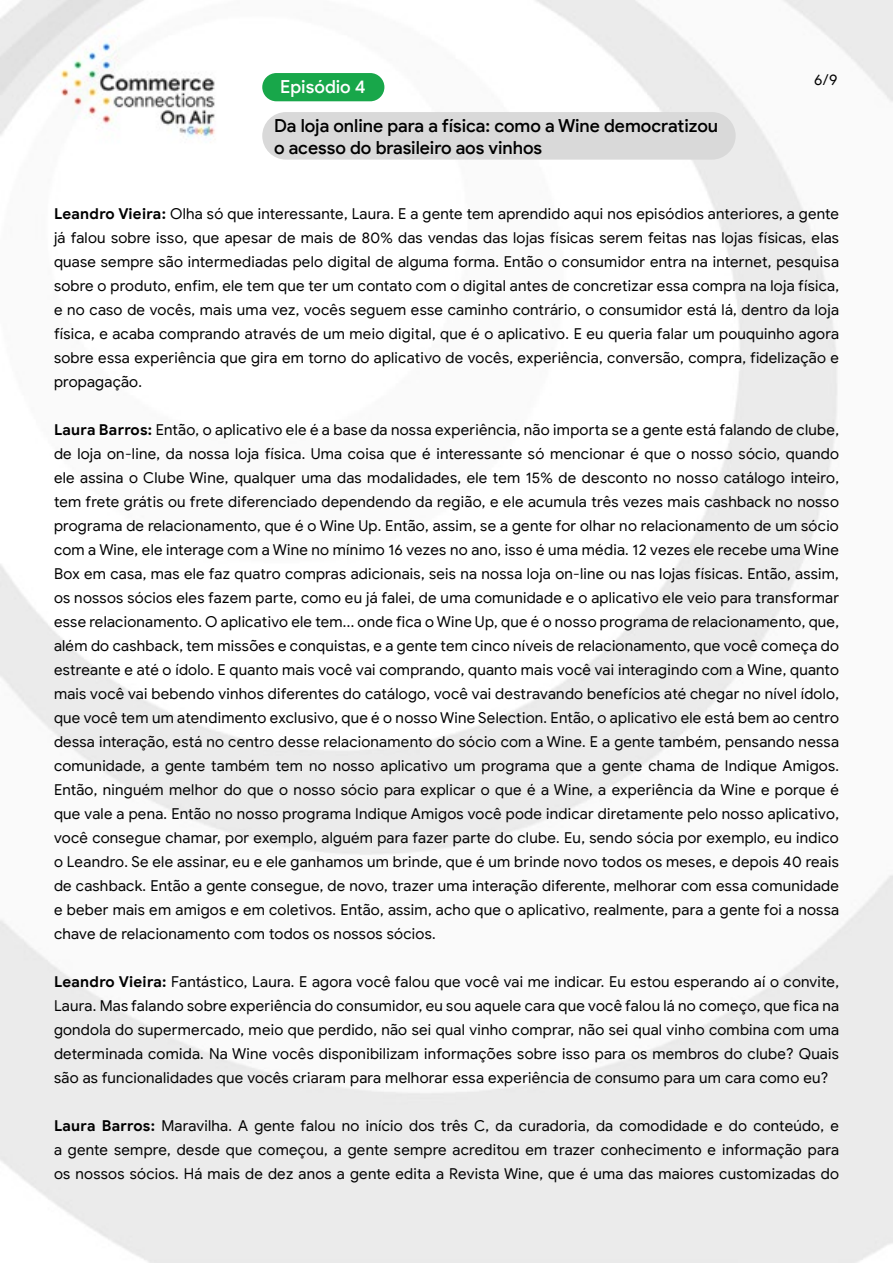
<style>
.page{position:relative;width:893px;height:1263px;background:#fff}
.page>*{position:absolute;margin:0;border:0;box-sizing:border-box;transform-origin:0 0}
.t1{font:500 18px/21.6px "Google Sans Display";letter-spacing:-.005em;color:#000}
.t2{font:500 18px "Google Sans Display";color:#fff}
.t3{font:15px/24px "Google Sans";letter-spacing:.015em;color:#000;text-align:justify}
.t4{font:15px "Google Sans Display";color:#000}
.s1{font-weight:700}
</style>
<div class="page">
<img style="left:0;top:0;width:893px;height:1263px">
<div style="left:262px;top:73px;width:122px;height:28px;background:#18a74a;border-radius:14px"></div>
<div style="left:262px;top:112px;width:474px;height:48px;background:#d9d9d9;border-radius:24px"></div>
<p class="t2" style="left:280px;top:76px;width:87px">Episódio 4</p>
<p class="t1" style="left:274px;top:115px;width:446px">Da loja online para a física: como a Wine democratizou o acesso do brasileiro aos vinhos</p>
<p class="t4" style="left:814px;top:70px;width:25px">6/9</p>
<p class="t3" style="left:54px;top:201px;width:786px"><span class="s1">Leandro Vieira:</span> Olha só que interessante, Laura. E a gente tem aprendido aqui nos episódios anteriores, a gente já falou sobre isso, que apesar de mais de 80% das vendas das lojas físicas serem feitas nas lojas físicas, elas quase sempre são intermediadas pelo digital de alguma forma. Então o consumidor entra na internet, pesquisa sobre o produto, enfim, ele tem que ter um contato com o digital antes de concretizar essa compra na loja física, e no caso de vocês, mais uma vez, vocês seguem esse caminho contrário, o consumidor está lá, dentro da loja física, e acaba comprando através de um meio digital, que é o aplicativo. E eu queria falar um pouquinho agora sobre essa experiência que gira em torno do aplicativo de vocês, experiência, conversão, compra, fidelização e propagação.</p>
<p class="t3" style="left:54px;top:417px;width:787px"><span class="s1">Laura Barros:</span> Então, o aplicativo ele é a base da nossa experiência, não importa se a gente está falando de clube, de loja on-line, da nossa loja física. Uma coisa que é interessante só mencionar é que o nosso sócio, quando ele assina o Clube Wine, qualquer uma das modalidades, ele tem 15% de desconto no nosso catálogo inteiro, tem frete grátis ou frete diferenciado dependendo da região, e ele acumula três vezes mais cashback no nosso programa de relacionamento, que é o Wine Up. Então, assim, se a gente for olhar no relacionamento de um sócio com a Wine, ele interage com a Wine no mínimo 16 vezes no ano, isso é uma média. 12 vezes ele recebe uma Wine Box em casa, mas ele faz quatro compras adicionais, seis na nossa loja on-line ou nas lojas físicas. Então, assim, os nossos sócios eles fazem parte, como eu já falei, de uma comunidade e o aplicativo ele veio para transformar esse relacionamento. O aplicativo ele tem... onde fica o Wine Up, que é o nosso programa de relacionamento, que, além do cashback, tem missões e conquistas, e a gente tem cinco níveis de relacionamento, que você começa do estreante e até o ídolo. E quanto mais você vai comprando, quanto mais você vai interagindo com a Wine, quanto mais você vai bebendo vinhos diferentes do catálogo, você vai destravando benefícios até chegar no nível ídolo, que você tem um atendimento exclusivo, que é o nosso Wine Selection. Então, o aplicativo ele está bem ao centro dessa interação, está no centro desse relacionamento do sócio com a Wine. E a gente também, pensando nessa comunidade, a gente também tem no nosso aplicativo um programa que a gente chama de Indique Amigos.<br>Então, ninguém melhor do que o nosso sócio para explicar o que é a Wine, a experiência da Wine e porque é que vale a pena. Então no nosso programa Indique Amigos você pode indicar diretamente pelo nosso aplicativo, você consegue chamar, por exemplo, alguém para fazer parte do clube. Eu, sendo sócia por exemplo, eu indico o Leandro. Se ele assinar, eu e ele ganhamos um brinde, que é um brinde novo todos os meses, e depois 40 reais de cashback. Então a gente consegue, de novo, trazer uma interação diferente, melhorar com essa comunidade e beber mais em amigos e em coletivos. Então, assim, acho que o aplicativo, realmente, para a gente foi a nossa chave de relacionamento com todos os nossos sócios.</p>
<p class="t3" style="left:54px;top:969px;width:786px"><span class="s1">Leandro Vieira:</span> Fantástico, Laura. E agora você falou que você vai me indicar. Eu estou esperando aí o convite, Laura. Mas falando sobre experiência do consumidor, eu sou aquele cara que você falou lá no começo, que fica na gondola do supermercado, meio que perdido, não sei qual vinho comprar, não sei qual vinho combina com uma determinada comida. Na Wine vocês disponibilizam informações sobre isso para os membros do clube? Quais são as funcionalidades que vocês criaram para melhorar essa experiência de consumo para um cara como eu?</p>
<p class="t3" style="left:54px;top:1113px;width:786px"><span class="s1">Laura Barros:</span> Maravilha. A gente falou no início dos três C, da curadoria, da comodidade e do conteúdo, e a gente sempre, desde que começou, a gente sempre acreditou em trazer conhecimento e informação para os nossos sócios. Há mais de dez anos a gente edita a Revista Wine, que é uma das maiores customizadas do</p>
</div>
